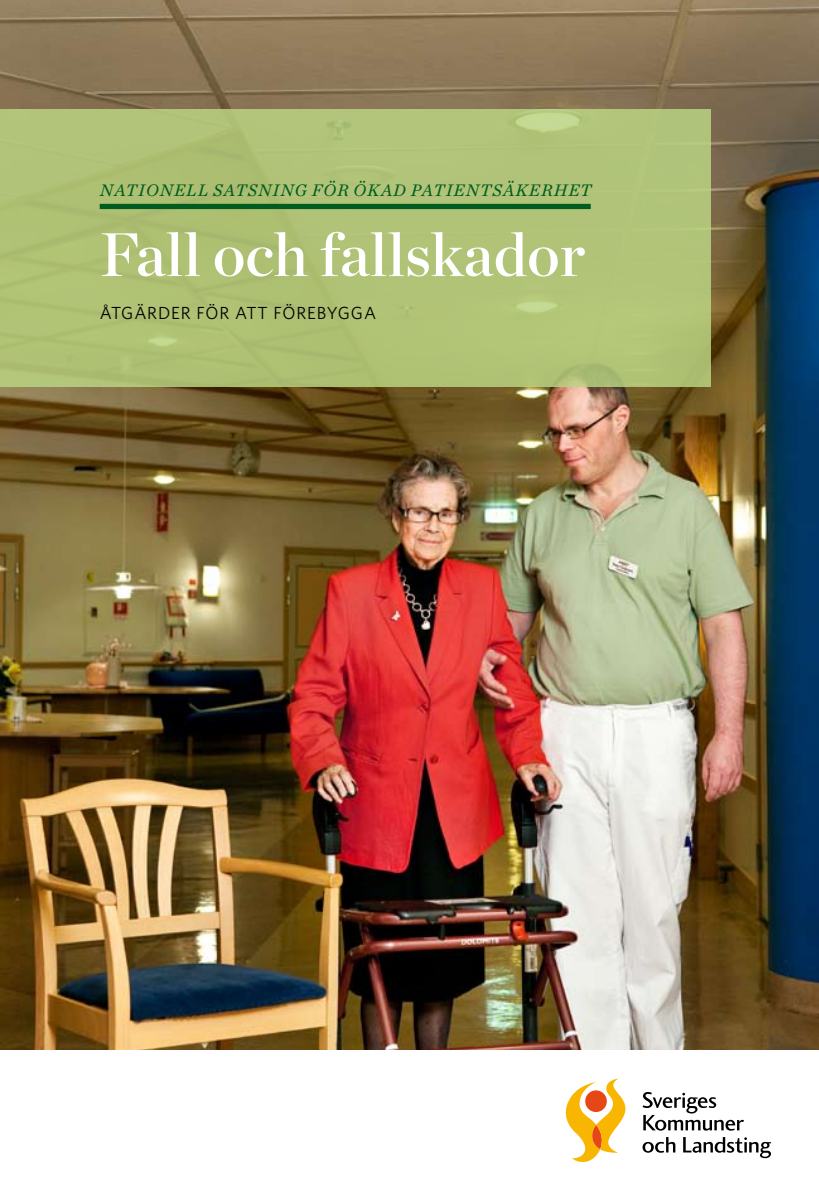
<style>
.page{position:relative;width:819px;height:1201px;background:#fff}
.page>*{position:absolute;margin:0;border:0;box-sizing:border-box;transform-origin:0 0}
.t1{font:61.25px "Chronicle Display Semi";color:#fff}
.t2{font:italic 17.5px "Chronicle Text G1";letter-spacing:.05em;color:#005d1f}
.t3{font:17.5px "Whitney";letter-spacing:.05em;color:#000}
</style>
<div class="page">
<svg style="left:565px;top:1078px;width:60px;height:84px"></svg>
<svg style="left:642px;top:1092px;width:102px;height:38px"></svg>
<svg style="left:683px;top:1137px;width:88px;height:21px"></svg>
<svg style="left:642px;top:1137px;width:33px;height:15px"></svg>
<img style="left:0;top:0;width:819px;height:1049px">
<div style="left:0;top:109px;width:710px;height:278px;background:#b0c376"></div>
<div style="left:100px;top:204px;width:490px;height:5px;background:#005d1f"></div>
<p class="t2" style="left:100px;top:177px;width:493px">NATIONELL SATSNING FÖR ÖKAD PATIENTSÄKERHET</p>
<h1 class="t1" style="left:100px;top:207px;width:487px">Fall och fallskador</h1>
<p class="t3" style="left:100px;top:301px;width:278px">ÅTGÄRDER FÖR ATT FÖREBYGGA</p>
</div>
